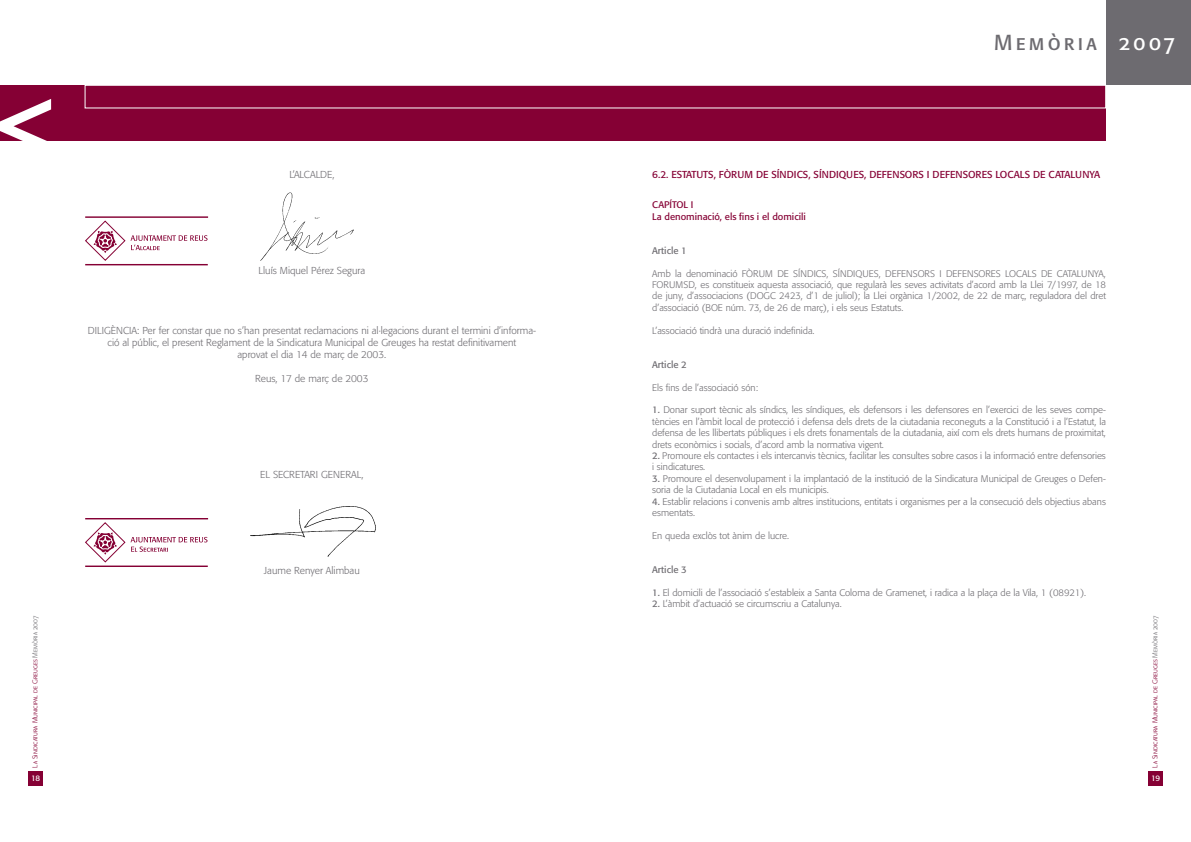
<style>
.page{position:relative;width:1191px;height:842px;background:#fff}
.page>*{position:absolute;margin:0;border:0;box-sizing:border-box;transform-origin:0 0}
.t1{font:21.5px "Formata Regular SC";letter-spacing:.15em;color:#6d6b70}
.t2{font:300 10px/12px "Formata";color:#6d6b70;text-align:center}
.t3{font:10px "Formata";color:#850034}
.t4{font:300 9.5px/11.4px "Formata";color:#6d6b70}
.t5{font:9.5px/11.4px "Formata";color:#850034}
.t6{font:9.5px "Formata";color:#6d6b70}
.t7{font:8px "Formata";color:#fff}
.t8{font:7px "Formata Light SC";color:#850034}
.s1{color:#6d6b70}
.s2{color:#fff}
.s3{font-weight:400}
</style>
<div class="page">
<div style="left:28px;top:771px;width:15px;height:14px;background:#850034"></div>
<div style="left:1148px;top:771px;width:14px;height:14px;background:#850034"></div>
<div style="left:0;top:85px;width:1106px;height:56px;background:#850034"></div>
<div style="left:1106px;top:0;width:85px;height:85px;background:#6d6b70"></div>
<div style="left:85px;top:85px;width:1021px;height:23px;border:1px solid #fff"></div>
<svg style="left:0;top:99px;width:51px;height:42px"></svg>
<svg style="left:85px;top:220px;width:122px;height:41px"></svg>
<hr style="left:85px;top:216px;width:123px;height:2px;background:#850034">
<hr style="left:85px;top:264px;width:123px;height:1px;background:#850034">
<svg style="left:85px;top:522px;width:122px;height:41px"></svg>
<hr style="left:85px;top:518px;width:123px;height:1px;background:#850034">
<hr style="left:85px;top:565px;width:123px;height:2px;background:#850034">
<img style="left:250px;top:506px;width:126px;height:51px">
<img style="left:260px;top:192px;width:94px;height:69px">
<p class="t8" style="left:31px;top:768px;width:153px;rotate:-90deg">La Sindicatura Municipal de Greuges <span class="s1">Memòria 2007</span></p>
<p class="t7" style="left:31px;top:774px;width:10px">1 8</p>
<p class="t2" style="left:289px;top:168px;width:47px">L’ALCALDE,</p>
<p class="t2" style="left:259px;top:264px;width:108px">Lluís Miquel Pérez Segura</p>
<p class="t2" style="left:88px;top:324px;width:450px">DILIGÈNCIA: Per fer constar que no s’han presentat reclamacions ni al·legacions durant el termini d’informa&shy;ció al públic, el present Reglament de la Sindicatura Municipal de Greuges ha restat definitivament<br>aprovat el dia 14 de març de 2003.</p>
<p class="t2" style="left:255px;top:372px;width:115px">Reus, 17 de març de 2003</p>
<p class="t2" style="left:260px;top:468px;width:105px">EL SECRETARI GENERAL,</p>
<p class="t2" style="left:264px;top:564px;width:97px">Jaume Renyer Alimbau</p>
<h1 class="t1" style="left:994px;top:29px;width:183px">Memòria <span class="s2">2007</span></h1>
<p class="t3" style="left:652px;top:168px;width:449px">6.2. ESTATUTS, FÒRUM DE SÍNDICS, SÍNDIQUES, DEFENSORS I DEFENSORES LOCALS DE CATALUNYA</p>
<p class="t5" style="left:652px;top:199px;width:155px">CAPÍTOL I<br>La denominació, els fins i el domicili</p>
<p class="t6" style="left:652px;top:245px;width:33px">Article 1</p>
<p class="t4" style="left:652px;top:268px;width:455px;text-align:justify">Amb la denominació FÒRUM DE SÍNDICS, SÍNDIQUES, DEFENSORS I DEFENSORES LOCALS DE CATALUNYA, FORUMSD, es constitueix aquesta associació, que regularà les seves activitats d’acord amb la Llei 7/1997, de 18 de juny, d’associacions (DOGC 2423, d’1 de juliol); la Llei orgànica 1/2002, de 22 de març, reguladora del dret d’associació (BOE núm. 73, de 26 de març), i els seus Estatuts.</p>
<p class="t4" style="left:652px;top:325px;width:164px">L’associació tindrà una duració indefinida.</p>
<p class="t6" style="left:652px;top:359px;width:35px">Article 2</p>
<p class="t4" style="left:652px;top:382px;width:107px">Els fins de l’associació són:</p>
<p class="t4" style="left:652px;top:404px;width:455px;text-align:justify"><span class="s3">1 .</span> Donar suport tècnic als síndics, les síndiques, els defensors i les defensores en l’exercici de les seves compe&shy;tències en l’àmbit local de protecció i defensa dels drets de la ciutadania reconeguts a la Constitució i a l’Estatut, la defensa de les llibertats públiques i els drets fonamentals de la ciutadania, així com els drets humans de proximitat, drets econòmics i socials, d’acord amb la normativa vigent.</p>
<p class="t4" style="left:652px;top:450px;width:455px"><span class="s3">2.</span> Promoure els contactes i els intercanvis tècnics, facilitar les consultes sobre casos i la informació entre defensories i sindicatures.</p>
<p class="t4" style="left:652px;top:473px;width:455px"><span class="s3">3.</span> Promoure el desenvolupament i la implantació de la institució de la Sindicatura Municipal de Greuges o Defen&shy;soria de la Ciutadania Local en els municipis.</p>
<p class="t4" style="left:652px;top:496px;width:455px"><span class="s3">4.</span> Establir relacions i convenis amb altres institucions, entitats i organismes per a la consecució dels objectius abans esmentats.</p>
<p class="t4" style="left:652px;top:530px;width:138px">En queda exclòs tot ànim de lucre.</p>
<p class="t6" style="left:652px;top:564px;width:36px">Article 3</p>
<p class="t4" style="left:652px;top:587px;width:435px"><span class="s3">1 .</span> El domicili de l’associació s’estableix a Santa Coloma de Gramenet, i radica a la plaça de la Vila, 1 (08921).</p>
<p class="t4" style="left:652px;top:598px;width:191px"><span class="s3">2.</span> L’àmbit d’actuació se circumscriu a Catalunya.</p>
<p class="t8" style="left:1150px;top:768px;width:153px;rotate:-90deg">La Sindicatura Municipal de Greuges <span class="s1">Memòria 2007</span></p>
<p class="t7" style="left:1151px;top:774px;width:10px">1 9</p>
</div>
